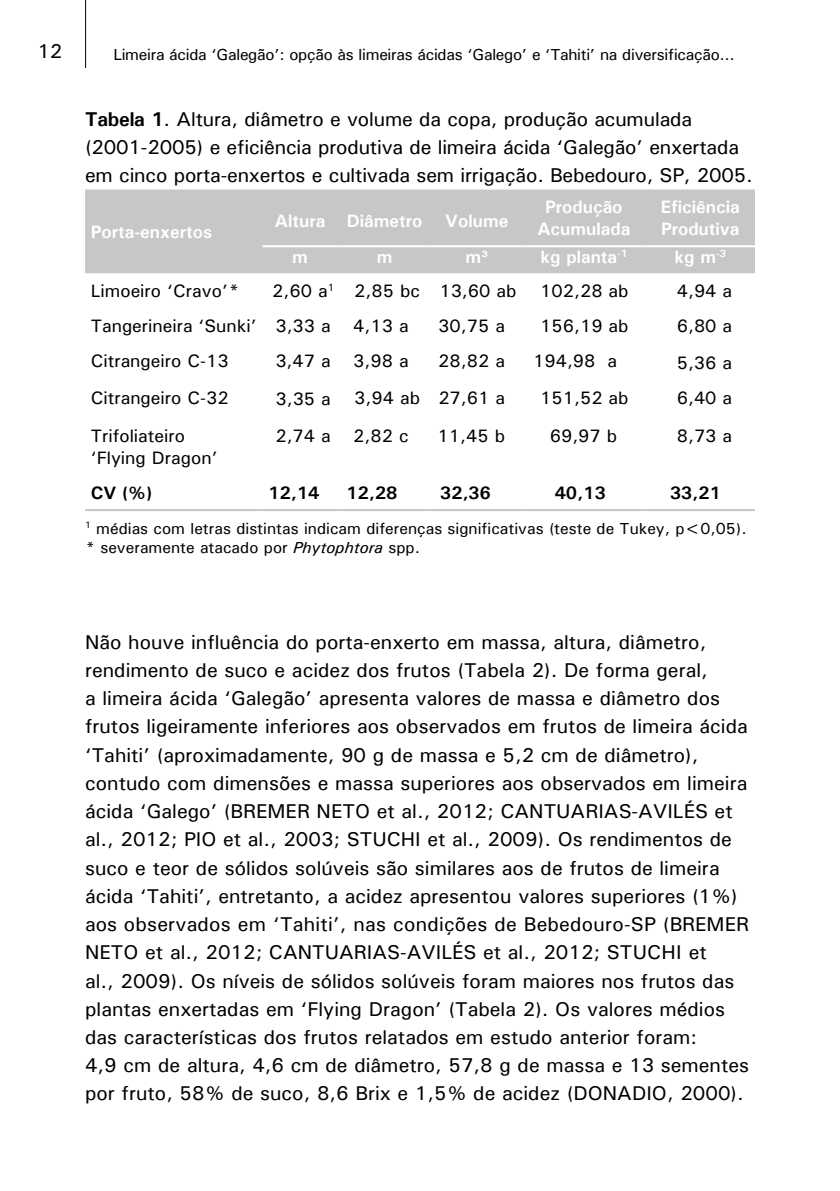
<style>
.page{position:relative;width:840px;height:1191px;background:#fff}
.page>*{position:absolute;margin:0;border:0;box-sizing:border-box;transform-origin:0 0}
.t1{font:500 20px/28.2px "Univers";color:#000}
.t2{font:500 18px/21.6px "Univers";color:#000}
.t3{font:700 18px/21.6px "Univers";color:#fff;text-align:center}
.t4{font:700 18px "Univers";color:#000}
.t5{font:500 16px/19.2px "Univers";color:#000}
.t6{font:500 16px "Univers";letter-spacing:-.02em;color:#000}
.s1{font-weight:700}
.s2{font-style:italic}
</style>
<div class="page">
<hr style="left:85px;top:0;width:1px;height:68px;background:#000">
<div style="left:85px;top:189px;width:669px;height:84px;background:#c6c7c8"></div>
<hr style="left:262px;top:245px;width:75px;height:2px;background:#fff">
<hr style="left:337px;top:245px;width:94px;height:2px;background:#fff">
<hr style="left:431px;top:245px;width:91px;height:2px;background:#fff">
<hr style="left:522px;top:245px;width:123px;height:2px;background:#fff">
<hr style="left:645px;top:245px;width:109px;height:2px;background:#fff">
<hr style="left:85px;top:509px;width:177px;height:2px;background:#c6c7c8">
<hr style="left:262px;top:509px;width:75px;height:2px;background:#c6c7c8">
<hr style="left:337px;top:509px;width:94px;height:2px;background:#c6c7c8">
<hr style="left:431px;top:509px;width:91px;height:2px;background:#c6c7c8">
<hr style="left:522px;top:509px;width:123px;height:2px;background:#c6c7c8">
<hr style="left:645px;top:509px;width:109px;height:2px;background:#c6c7c8">
<p class="t1" style="left:37px;top:36px;width:27px">12</p>
<p class="t6" style="left:113px;top:44px;width:622px">Limeira ácida ‘Galegão’: opção às limeiras ácidas ‘Galego’ e ‘Tahiti’ na diversificação...</p>
<p class="t1" style="left:85px;top:104px;width:669px"><span class="s1">Tabela 1</span>. Altura, diâmetro e volume da copa, produção acumulada (2001-2005) e eficiência produtiva de limeira ácida ‘Galegão’ enxertada em cinco porta-enxertos e cultivada sem irrigação. Bebedouro, SP, 2005.</p>
<p class="t3" style="left:91px;top:220px;width:123px">Porta-enxertos</p>
<p class="t3" style="left:537px;top:196px;width:94px">Produção<br>Acumulada</p>
<p class="t3" style="left:660px;top:196px;width:80px;text-align:left">Eficiência<br>Produtiva</p>
<p class="t3" style="left:275px;top:209px;width:149px">Altura Diâmetro</p>
<p class="t3" style="left:445px;top:209px;width:65px">Volume</p>
<p class="t3" style="left:292px;top:246px;width:17px">m</p>
<p class="t3" style="left:376px;top:246px;width:17px">m</p>
<p class="t3" style="left:465px;top:246px;width:24px">m³</p>
<p class="t3" style="left:540px;top:246px;width:88px">kg planta<sup>-1</sup></p>
<p class="t3" style="left:674px;top:246px;width:53px">kg m<sup>-3</sup></p>
<p class="t2" style="left:91px;top:280px;width:150px">Limoeiro ‘Cravo’*</p>
<p class="t2" style="left:272px;top:280px;width:245px">2,60 a<sup>1</sup> 2,85 bc 13,60 ab</p>
<p class="t2" style="left:540px;top:280px;width:90px">102,28 ab</p>
<p class="t2" style="left:676px;top:280px;width:57px">4,94 a</p>
<p class="t2" style="left:91px;top:315px;width:319px">Tangerineira ‘Sunki’ 3,33 a 4,13 a</p>
<p class="t2" style="left:438px;top:315px;width:68px">30,75 a</p>
<p class="t2" style="left:540px;top:315px;width:90px">156,19 ab</p>
<p class="t2" style="left:676px;top:315px;width:57px">6,80 a</p>
<p class="t2" style="left:91px;top:350px;width:139px">Citrangeiro C-13</p>
<p class="t2" style="left:275px;top:350px;width:135px">3,47 a 3,98 a</p>
<p class="t2" style="left:438px;top:350px;width:68px">28,82 a</p>
<p class="t2" style="left:533px;top:350px;width:85px">194,98 a</p>
<p class="t2" style="left:676px;top:351px;width:57px">5,36 a</p>
<p class="t2" style="left:91px;top:386px;width:139px">Citrangeiro C-32</p>
<p class="t2" style="left:275px;top:388px;width:57px">3,35 a</p>
<p class="t2" style="left:354px;top:386px;width:152px">3,94 ab 27,61 a</p>
<p class="t2" style="left:540px;top:386px;width:90px">151,52 ab</p>
<p class="t2" style="left:676px;top:386px;width:57px">6,40 a</p>
<p class="t2" style="left:91px;top:424px;width:128px">Trifoliateiro ‘Flying Dragon’</p>
<p class="t2" style="left:275px;top:424px;width:135px">2,74 a 2,82 c</p>
<p class="t2" style="left:437px;top:424px;width:69px">11,45 b</p>
<p class="t2" style="left:549px;top:424px;width:69px">69,97 b</p>
<p class="t2" style="left:676px;top:424px;width:57px">8,73 a</p>
<p class="t4" style="left:91px;top:481px;width:63px">CV (%)</p>
<p class="t4" style="left:268px;top:481px;width:53px">12,14</p>
<p class="t4" style="left:346px;top:481px;width:53px">12,28</p>
<p class="t4" style="left:439px;top:481px;width:53px">32,36</p>
<p class="t4" style="left:554px;top:481px;width:53px">40,13</p>
<p class="t4" style="left:669px;top:481px;width:53px">33,21</p>
<p class="t5" style="left:85px;top:518px;width:662px"><sup>1</sup> médias com letras distintas indicam diferenças significativas (teste de Tukey, p&lt;0,05). * severamente atacado por <span class="s2">Phytophtora</span> spp.</p>
<p class="t1" style="left:85px;top:627px;width:664px">Não houve influência do porta-enxerto em massa, altura, diâmetro, rendimento de suco e acidez dos frutos (Tabela 2). De forma geral,<br>a limeira ácida ‘Galegão’ apresenta valores de massa e diâmetro dos frutos ligeiramente inferiores aos observados em frutos de limeira ácida ‘Tahiti’ (aproximadamente, 90 g de massa e 5,2 cm de diâmetro), contudo com dimensões e massa superiores aos observados em limeira ácida ‘Galego’ (Bremer</p>
<p class="t1" style="left:316px;top:796px;width:28px">Neto</p>
<p class="t1" style="left:376px;top:796px;width:152px">et al., 2012; Cantuarias</p>
<p class="t1" style="left:631px;top:796px;width:103px">-Avilés et</p>
<p class="t1" style="left:85px;top:825px;width:288px">al., 2012; PIO et al., 2003; Stuchi</p>
<p class="t1" style="left:85px;top:825px;width:665px;text-indent:342px">et al., 2009). Os rendimentos de suco e teor de sólidos solúveis são similares aos de frutos de limeira ácida ‘Tahiti’, entretanto, a acidez apresentou valores superiores (1%) aos observados em ‘Tahiti’, nas condições de Bebedouro-SP (BREMER NETO et al., 2012; CANTUARIAS-AVILÉS et al., 2012; STUCHI et<br>al., 2009). Os níveis de sólidos solúveis foram maiores nos frutos das plantas enxertadas em ‘Flying Dragon’ (Tabela 2). Os valores médios das características dos frutos relatados em estudo anterior foram:<br>4,9 cm de altura, 4,6 cm de diâmetro, 57,8 g de massa e 13 sementes por fruto, 58% de suco, 8,6 Brix e 1,5% de acidez (DONADIO, 2000).</p>
</div>
